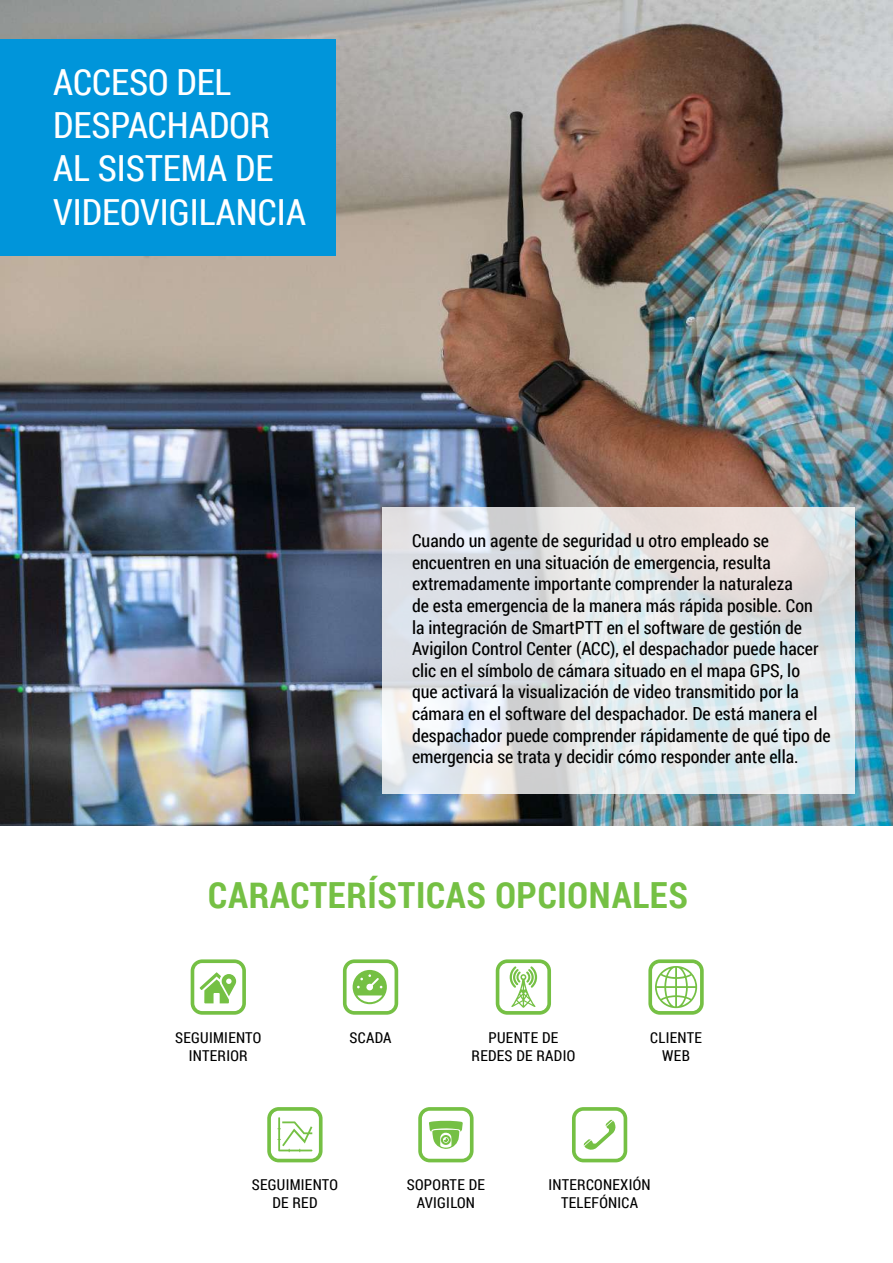
<style>
.page{position:relative;width:893px;height:1263px;background:#fff}
.page>*{position:absolute;margin:0;border:0;box-sizing:border-box;transform-origin:0 0}
.t1{font:36px/43.2px "Roboto Condensed";color:#fff}
.t2{font:700 36px "Roboto Condensed";letter-spacing:.02em;color:#75c044}
.t3{font:18px/21.6px "Roboto Condensed";color:#000}
.t4{font:15px/18px "Roboto Condensed";letter-spacing:.02em;color:#000;text-align:center}
</style>
<div class="page">
<img style="left:0;top:0;width:893px;height:826px">
<div style="left:0;top:39px;width:336px;height:216px;background:#0095da"></div>
<svg style="left:382px;top:507px;width:473px;height:287px;background:#e1e4e6"></svg>
<svg style="left:572px;top:1107px;width:55px;height:55px"></svg>
<svg style="left:496px;top:959px;width:55px;height:56px"></svg>
<svg style="left:191px;top:959px;width:55px;height:56px"></svg>
<svg style="left:648px;top:959px;width:56px;height:56px"></svg>
<svg style="left:267px;top:1107px;width:56px;height:55px"></svg>
<svg style="left:418px;top:1107px;width:56px;height:55px"></svg>
<svg style="left:343px;top:959px;width:55px;height:56px"></svg>
<h1 class="t1" style="left:53px;top:59px;width:254px">ACCESO DEL<br>DESPACHADOR<br>AL SISTEMA DE<br>VIDEOVIGILANCIA</h1>
<p class="t3" style="left:412px;top:529px;width:420px">Cuando un agente de seguridad u otro empleado se encuentren en una situación de emergencia, resulta extremadamente importante comprender la naturaleza<br>de esta emergencia de la manera más rápida posible. Con<br>la integración de SmartPTT en el software de gestión de Avigilon Control Center (ACC), el despachador puede hacer clic en el símbolo de cámara situado en el mapa GPS, lo<br>que activará la visualización de video transmitido por la cámara en el software del despachador. De está manera el despachador puede comprender rápidamente de qué tipo de emergencia se trata y decidir cómo responder ante ella.</p>
<h1 class="t2" style="left:208px;top:870px;width:481px">CARACTERÍSTICAS OPCIONALES</h1>
<p class="t4" style="left:175px;top:1028px;width:88px">SEGUIMIENTO<br>INTERIOR</p>
<p class="t4" style="left:350px;top:1028px;width:44px">SCADA</p>
<p class="t4" style="left:471px;top:1028px;width:105px">PUENTE DE<br>REDES DE RADIO</p>
<p class="t4" style="left:650px;top:1028px;width:53px">CLIENTE<br>WEB</p>
<p class="t4" style="left:252px;top:1175px;width:88px">SEGUIMIENTO<br>DE RED</p>
<p class="t4" style="left:548px;top:1175px;width:104px">INTERCONEXIÓN<br>TELEFÓNICA</p>
<p class="t4" style="left:407px;top:1175px;width:79px">SOPORTE DE<br>AVIGILON</p>
</div>
